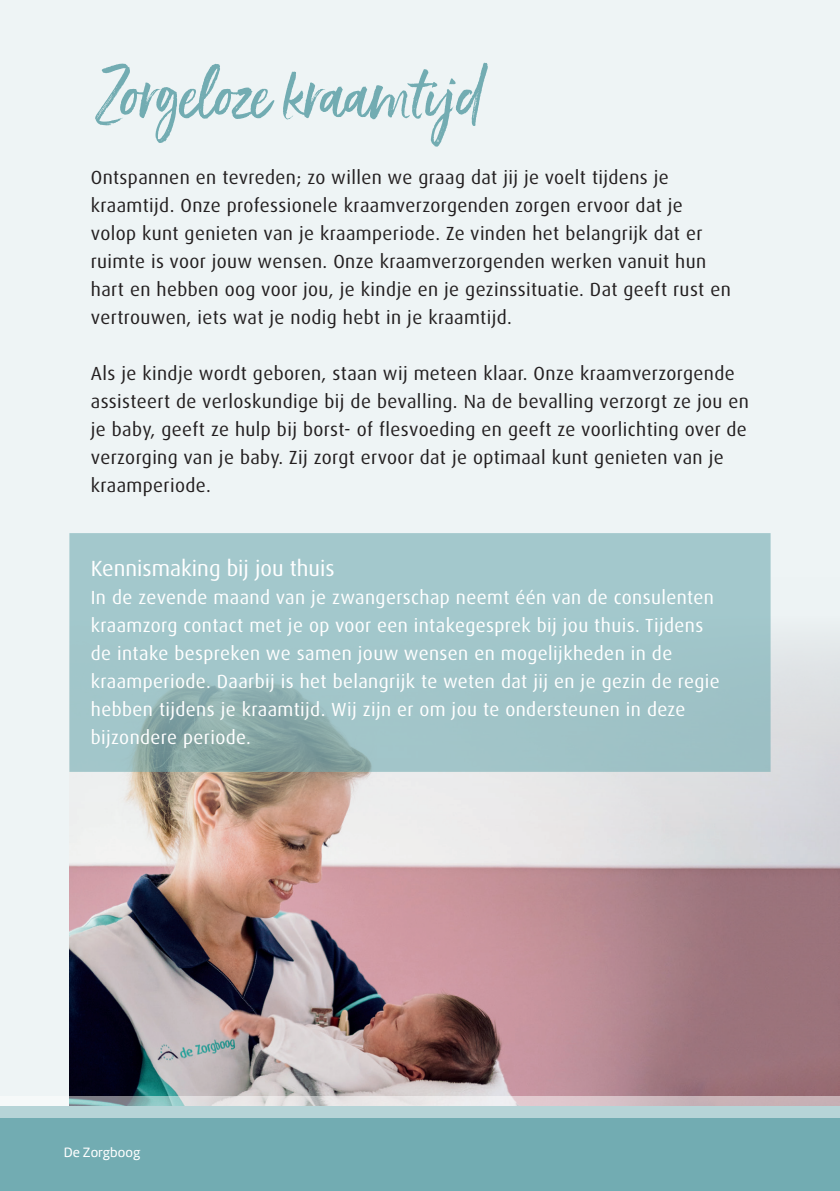
<style>
.page{position:relative;width:840px;height:1191px;background:#fff}
.page>*{position:absolute;margin:0;border:0;box-sizing:border-box;transform-origin:0 0}
.t1{font:64px "Ernestand Emily";color:#72acb2}
.t2{font:22px "Dax Pro";color:#fff}
.t3{font:19px/28px "Dax Pro";letter-spacing:.02em;color:#231f20}
.t4{font:19px/28px "Dax Pro";letter-spacing:.02em;color:#fff}
.t5{font:14px "Amelia Basic";color:#fff}
</style>
<div class="page">
<div style="left:0;top:0;width:839px;height:1191px;background:#eef4f5"></div>
<img style="left:69px;top:578px;width:770px;height:517px">
<div style="left:0;top:1106px;width:839px;height:85px;background:#72acb2"></div>
<svg style="left:69px;top:533px;width:701px;height:239px;background:#9fc2c6"></svg>
<svg style="left:0;top:1095px;width:839px;height:22px;fill:#b6d4d7"></svg>
<h1 class="t1" style="left:96px;top:54px;width:389px">Zorgeloze kraamtijd</h1>
<p class="t3" style="left:91px;top:163px;width:641px">Ontspannen en tevreden; zo willen we graag dat jij je voelt tijdens je kraamtijd. Onze professionele kraamverzorgenden zorgen ervoor dat je volop kunt genieten van je kraamperiode. Ze vinden het belangrijk dat er ruimte is voor jouw wensen. Onze kraamverzorgenden werken vanuit hun hart en hebben oog voor jou, je kindje en je gezinssituatie. Dat geeft rust en vertrouwen, iets wat je nodig hebt in je kraamtijd.</p>
<p class="t3" style="left:91px;top:360px;width:659px">Als je kindje wordt geboren, staan wij meteen klaar. Onze kraamverzorgende assisteert de verloskundige bij de bevalling. Na de bevalling verzorgt ze jou en je baby, geeft ze hulp bij borst- of flesvoeding en geeft ze voorlichting over de verzorging van je baby. Zij zorgt ervoor dat je optimaal kunt genieten van je kraamperiode.</p>
<p class="t2" style="left:91px;top:554px;width:245px">Kennismaking bij jou thuis</p>
<p class="t4" style="left:91px;top:583px;width:630px">In de zevende maand van je zwangerschap neemt één van de consulenten kraamzorg contact met je op voor een intakegesprek bij jou thuis. Tijdens de intake bespreken we samen jouw wensen en mogelijkheden in de kraamperiode. Daarbij is het belangrijk te weten dat jij en je gezin de regie hebben tijdens je kraamtijd. Wij zijn er om jou te ondersteunen in deze bijzondere periode.</p>
<p class="t5" style="left:64px;top:1143px;width:78px">De Zorgboog</p>
</div>
